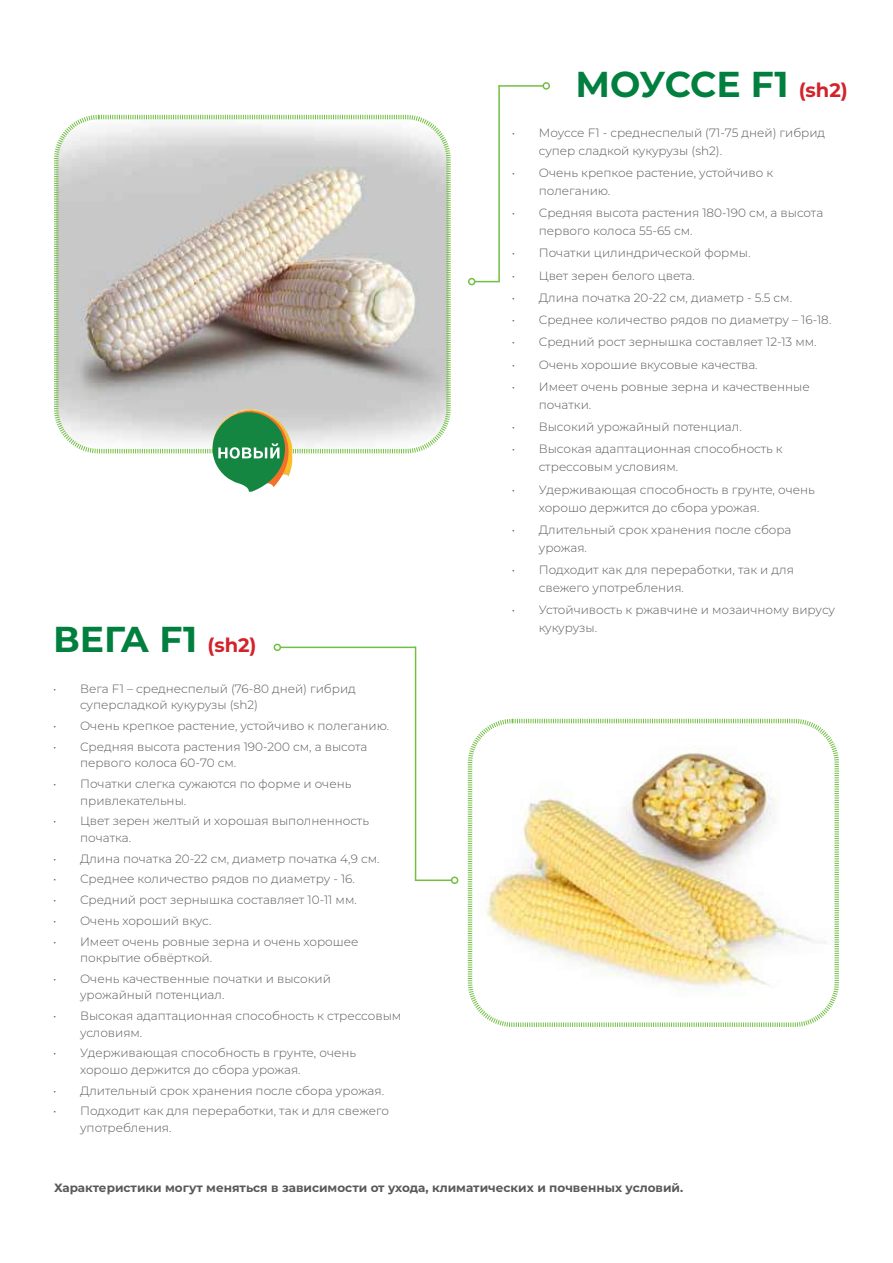
<style>
.page{position:relative;width:893px;height:1263px;background:#fff}
.page>*{position:absolute;margin:0;border:0;box-sizing:border-box;transform-origin:0 0}
.t1{font:700 36px "Montserrat";color:#007f3e}
.t2{font:300 12px/16.5px "Montserrat";color:#58595b}
.t3{font:700 12px "Montserrat";color:#58595b}
.s1{font-size:19.5px;color:#d2232a}
</style>
<div class="page">
<svg style="left:54px;top:114px;width:397px;height:340px;background:#c9c6bf"></svg>
<hr style="left:498px;top:85px;width:2px;height:196px;background:#72bf44">
<hr style="left:499px;top:85px;width:44px;height:2px;background:#72bf44">
<div style="left:542px;top:82px;width:8px;height:8px;border:2px solid #72bf44;border-radius:50%"></div>
<svg style="left:475px;top:281px;width:25px;height:1px"></svg>
<div style="left:468px;top:278px;width:7px;height:7px;border:2px solid #72bf44;border-radius:50%"></div>
<img style="left:467px;top:718px;width:372px;height:309px">
<hr style="left:415px;top:647px;width:1px;height:233px;background:#72bf44">
<hr style="left:280px;top:647px;width:136px;height:1px;background:#72bf44">
<div style="left:274px;top:644px;width:7px;height:7px;border:2px solid #72bf44;border-radius:50%"></div>
<hr style="left:415px;top:879px;width:37px;height:2px;background:#72bf44">
<div style="left:451px;top:876px;width:7px;height:8px;border:2px solid #72bf44;border-radius:50%"></div>
<img style="left:213px;top:409px;width:79px;height:64px">
<img style="left:214px;top:411px;width:76px;height:66px">
<svg style="left:212px;top:412px;width:73px;height:80px"></svg>
<h1 class="t1" style="left:53px;top:613px;width:205px">ВЕГА F1 <span class="s1">(sh2)</span></h1>
<p class="t2" style="left:80px;top:680px;width:277px;text-indent:-27px">• Вега F1 – среднеспелый (76-80 дней) гибрид суперсладкой кукурузы (sh2)</p>
<p class="t2" style="left:53px;top:717px;width:338px">• Очень крепкое растение, устойчиво к полеганию.</p>
<p class="t2" style="left:80px;top:738px;width:289px;text-indent:-27px">• Средняя высота растения 190-200 см, а высота первого колоса 60-70 см.</p>
<p class="t2" style="left:80px;top:775px;width:273px;text-indent:-27px">• Початки слегка сужаются по форме и очень привлекательны.</p>
<p class="t2" style="left:80px;top:812px;width:290px;text-indent:-27px">• Цвет зерен желтый и хорошая выполненность початка.</p>
<p class="t2" style="left:53px;top:850px;width:328px">• Длина початка 20-22 см, диаметр початка 4,9 см.</p>
<p class="t2" style="left:53px;top:870px;width:303px">• Среднее количество рядов по диаметру - 16.</p>
<p class="t2" style="left:53px;top:891px;width:305px">• Средний рост зернышка составляет 10-11 мм.</p>
<p class="t2" style="left:53px;top:912px;width:160px">• Очень хороший вкус.</p>
<p class="t2" style="left:80px;top:933px;width:280px;text-indent:-27px">• Имеет очень ровные зерна и очень хорошее покрытие обвёрткой.</p>
<p class="t2" style="left:80px;top:970px;width:252px;text-indent:-27px">• Очень качественные початки и высокий урожайный потенциал.</p>
<p class="t2" style="left:80px;top:1007px;width:323px;text-indent:-27px">• Высокая адаптационная способность к стрессовым условиям.</p>
<p class="t2" style="left:80px;top:1044px;width:277px;text-indent:-27px">• Удерживающая способность в грунте, очень хорошо держится до сбора урожая.</p>
<p class="t2" style="left:53px;top:1082px;width:333px">• Длительный срок хранения после сбора урожая.</p>
<p class="t2" style="left:80px;top:1102px;width:310px;text-indent:-27px">• Подходит как для переработки, так и для свежего употребления.</p>
<h1 class="t1" style="left:575px;top:59px;width:274px">МОУССЕ F1 <span class="s1">(sh2)</span></h1>
<p class="t2" style="left:539px;top:123px;width:288px;line-height:18px;text-indent:-27px">• Моуссе F1 - среднеспелый (71-75 дней) гибрид супер сладкой кукурузы (sh2).</p>
<p class="t2" style="left:539px;top:163px;width:236px;line-height:18px;text-indent:-27px">• Очень крепкое растение, устойчиво к полеганию.</p>
<p class="t2" style="left:539px;top:203px;width:286px;line-height:18px;text-indent:-27px">• Средняя высота растения 180-190 см, а высота первого колоса 55-65 см.</p>
<p class="t2" style="left:512px;top:244px;width:240px">• Початки цилиндрической формы.</p>
<p class="t2" style="left:512px;top:267px;width:185px">• Цвет зерен белого цвета.</p>
<p class="t2" style="left:512px;top:289px;width:282px">• Длина початка 20-22 см, диаметр - 5.5 см.</p>
<p class="t2" style="left:512px;top:311px;width:321px">• Среднее количество рядов по диаметру – 16-18.</p>
<p class="t2" style="left:512px;top:333px;width:306px">• Средний рост зернышка составляет 12-13 мм.</p>
<p class="t2" style="left:512px;top:356px;width:247px">• Очень хорошие вкусовые качества.</p>
<p class="t2" style="left:539px;top:377px;width:272px;line-height:18px;text-indent:-27px">• Имеет очень ровные зерна и качественные початки.</p>
<p class="t2" style="left:512px;top:418px;width:231px">• Высокий урожайный потенциал.</p>
<p class="t2" style="left:539px;top:440px;width:245px;line-height:18px;text-indent:-27px">• Высокая адаптационная способность к стрессовым условиям.</p>
<p class="t2" style="left:539px;top:480px;width:277px;line-height:18px;text-indent:-27px">• Удерживающая способность в грунте, очень хорошо держится до сбора урожая.</p>
<p class="t2" style="left:539px;top:520px;width:254px;line-height:18px;text-indent:-27px">• Длительный срок хранения после сбора урожая.</p>
<p class="t2" style="left:539px;top:560px;width:257px;line-height:18px;text-indent:-27px">• Подходит как для переработки, так и для свежего употребления.</p>
<p class="t2" style="left:539px;top:601px;width:298px;line-height:18px;text-indent:-27px">• Устойчивость к ржавчине и мозаичному вирусу кукурузы.</p>
<p class="t3" style="left:54px;top:1178px;width:631px">Характеристики могут меняться в зависимости от ухода, климатических и почвенных условий.</p>
</div>
